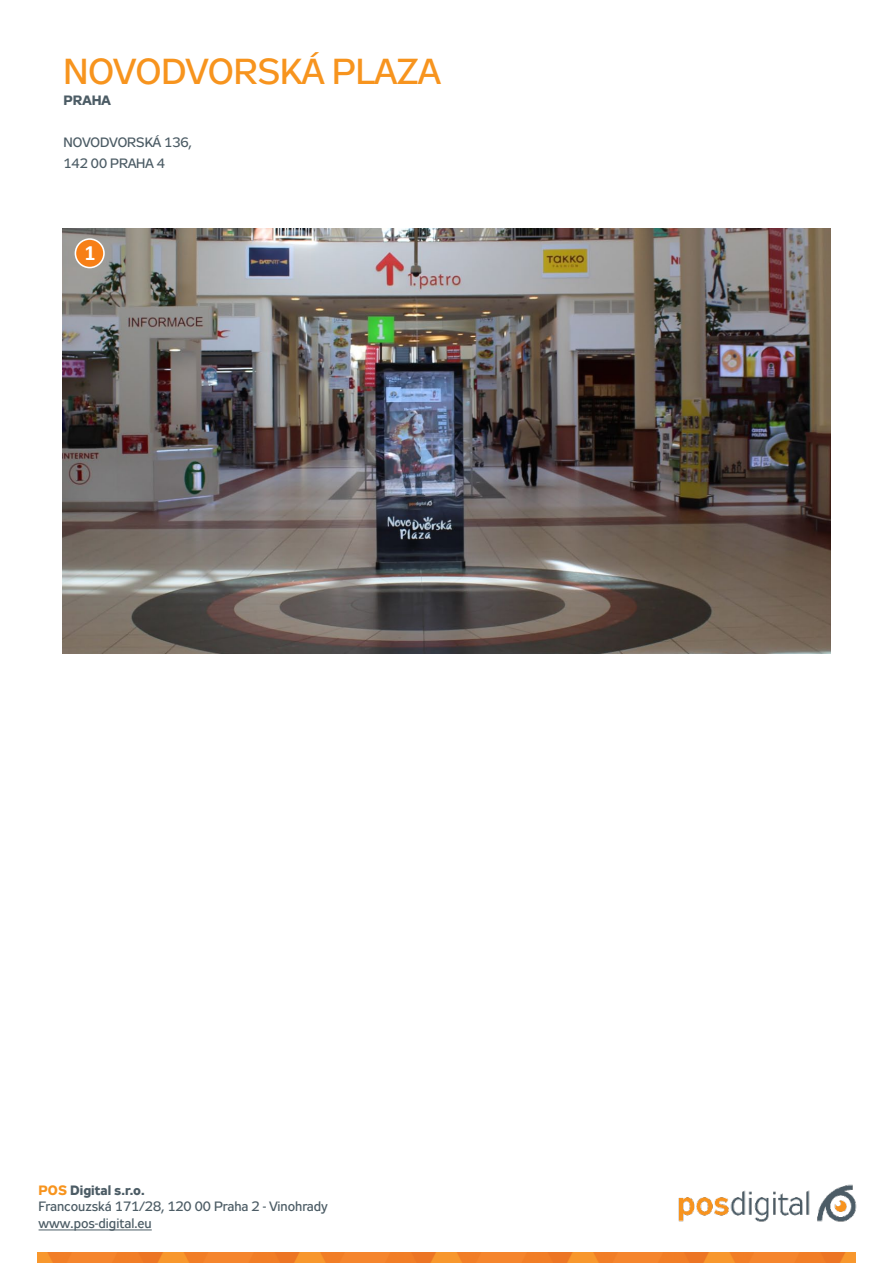
<style>
.page{position:relative;width:893px;height:1263px;background:#fff}
.page>*{position:absolute;margin:0;border:0;box-sizing:border-box;transform-origin:0 0}
.t1{font:36px "Zeppelin 32";color:#f7941e}
.t2{font:700 22.05px "Calibri";color:#fff}
.t3{font:13.5px/16.5px "Zeppelin 32";color:#4c5c65}
.t4{font:700 13.5px "Zeppelin 32";color:#4c5c65}
.s1{font-weight:700;color:#f7941e}
.s2{font-weight:700}
</style>
<div class="page">
<hr style="left:39px;top:1229px;width:113px;height:1px;background:#4c5c65">
<img style="left:37px;top:1252px;width:628px;height:11px">
<img style="left:665px;top:1184px;width:192px;height:79px">
<img style="left:63px;top:228px;width:767px;height:426px">
<div style="left:75px;top:239px;width:29px;height:29px;background:#f77f16;border-radius:50%"></div>
<div style="left:75px;top:238px;width:30px;height:30px;border:2px solid #fff;border-radius:50%"></div>
<h1 class="t1" style="left:63px;top:51px;width:378px">novodvorská plaza</h1>
<p class="t4" style="left:63px;top:92px;width:47px">praha</p>
<p class="t3" style="left:63px;top:133px;width:130px;line-height:21px">Novodvorská 136,<br>142 00 Praha 4</p>
<h2 class="t2" style="left:85px;top:238px;width:13px">1</h2>
<p class="t3" style="left:39px;top:1183px;width:291px"><span class="s1">POS</span> <span class="s2">Digital s.r.o.<br></span>Francouzská 171/28, 120 00 Praha 2 - Vinohrady www.pos-digital.eu</p>
</div>
